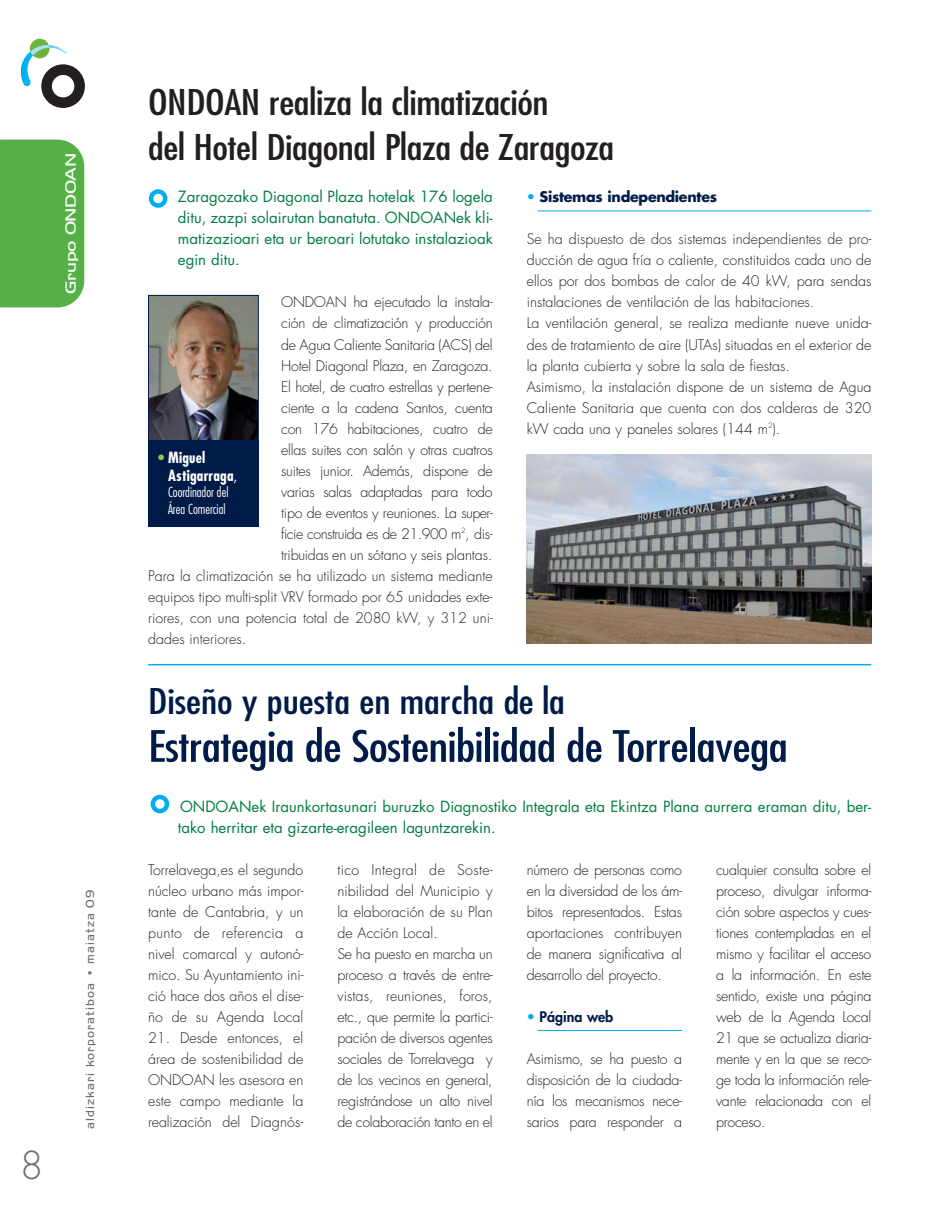
<style>
.page{position:relative;width:933px;height:1213px;background:#fff}
.page>*{position:absolute;margin:0;border:0;box-sizing:border-box;transform-origin:0 0}
.t1{font:condensed 42px "Futura Std";letter-spacing:-.01em;color:#001b48;scale:1.2 1}
.t2{font:300 37.5px "Futura Std";color:#6d6e70}
.t3{font:condensed 34.5px/45px "Futura Std";letter-spacing:-.01em;color:#231f20;scale:1.2 1}
.t4{font:condensed 34.5px "Futura Std";color:#001b48;scale:1.2 1}
.t5{font:15px/21px "Futura Std";color:#007d43;text-align:justify}
.t6{font:700 condensed 15px/18px "Futura Std";letter-spacing:.015em;color:#fff}
.t7{font:300 15px "Handel Got D";letter-spacing:-.015em;color:#fff;scale:1.3 1}
.t8{font:300 14.25px/21px "Futura Std";color:#231f20;text-align:justify}
.t9{font:300 14.25px/21px "Futura Std";letter-spacing:-.02em;color:#231f20}
.t10{font:300 14.25px "Futura Std";letter-spacing:-.035em;color:#231f20}
.t11{font:700 14.25px "Futura Std";letter-spacing:-.02em;color:#001b48}
.t12{font:800 14.25px "Futura Std";color:#001b48}
.t13{font:300 condensed 13.5px/16.2px "Futura Std";color:#fff}
.t14{font:300 12px "Handel Got D";letter-spacing:.09em;color:#6d6e70}
.s1{font-weight:300;color:#94c947}
.s2{font-weight:300}
.s3{font-weight:800;color:#00aeef}
.s4{color:#00aeef}
</style>
<div class="page">
<div style="left:30px;top:39px;width:19px;height:19px;background:#6db33f;border-radius:50%"></div>
<svg style="left:21px;top:42px;width:64px;height:66px"></svg>
<div style="left:0;top:139px;width:84px;height:168px;background:#55b145"></div>
<svg style="left:149px;top:189px;width:18px;height:19px"></svg>
<img style="left:526px;top:454px;width:345px;height:189px">
<hr style="left:537px;top:1030px;width:145px;height:1px;background:#00aeef">
<svg style="left:148px;top:792px;width:24px;height:24px"></svg>
<svg style="left:151px;top:794px;width:18px;height:19px"></svg>
<hr style="left:537px;top:211px;width:334px;height:1px;background:#00aeef">
<hr style="left:148px;top:664px;width:723px;height:1px;background:#00aeef">
<img style="left:150px;top:297px;width:107px;height:143px">
<div style="left:148px;top:295px;width:111px;height:147px;border:1px solid #001b48"></div>
<div style="left:148px;top:440px;width:111px;height:86px;background:#001b48"></div>
<p class="t7" style="left:62px;top:294px;width:110px;rotate:-90deg">Grupo ONDOAN</p>
<h2 class="t2" style="left:20px;top:1148px;width:25px">8</h2>
<p class="t14" style="left:83px;top:1128px;width:240px;rotate:-90deg">aldizkari korporatiboa • maiatza 09</p>
<h3 class="t3" style="left:148px;top:82px;width:390px">ONDOAN realiza la climatización<br>del Hotel Diagonal Plaza de Zaragoza</h3>
<p class="t5" style="left:178px;top:188px;width:316px">Zaragozako Diagonal Plaza hotelak 176 logela ditu, zazpi solairutan banatuta. ONDOANek kli&shy;matizazioari eta ur beroari lotutako instalazioak egin ditu.</p>
<p class="t9" style="left:281px;top:293px;width:213px">ONDOAN ha ejecutado la instala-</p>
<p class="t9" style="left:281px;top:314px;width:213px">ción de climatización y producción</p>
<p class="t9" style="left:281px;top:335px;width:213px">de Agua Caliente Sanitaria (ACS) del</p>
<p class="t9" style="left:281px;top:356px;width:213px">Hotel Diagonal Plaza, en Zaragoza.</p>
<p class="t9" style="left:281px;top:377px;width:213px">El hotel, de cuatro estrellas y pertene-</p>
<p class="t9" style="left:281px;top:398px;width:213px">ciente a la cadena Santos, cuenta</p>
<p class="t9" style="left:281px;top:419px;width:213px">con 176 habitaciones, cuatro de</p>
<p class="t9" style="left:281px;top:440px;width:213px">ellas suites con salón y otras cuatros</p>
<p class="t9" style="left:281px;top:461px;width:213px">suites junior. Además, dispone de</p>
<p class="t9" style="left:281px;top:482px;width:213px">varias salas adaptadas para todo</p>
<p class="t9" style="left:281px;top:503px;width:213px">tipo de eventos y reuniones. La super-</p>
<p class="t10" style="left:281px;top:527px;width:213px">ficie construida es de 21.900 m<sup>2</sup>, dis-</p>
<p class="t8" style="left:281px;top:545px;width:213px">tribuidas en un sótano y seis plantas.</p>
<p class="t8" style="left:148px;top:566px;width:346px">Para la climatización se ha utilizado un sistema mediante</p>
<p class="t8" style="left:148px;top:587px;width:346px">equipos tipo multi-split VRV formado por 65 unidades exte-</p>
<p class="t8" style="left:148px;top:608px;width:346px">riores, con una potencia total de 2080 kW, y 312 uni-</p>
<p class="t8" style="left:148px;top:629px;width:100px">dades interiores.</p>
<p class="t6" style="left:168px;top:448px;width:70px;text-indent:-10px"><span class="s1">•</span> Miguel<br>Astigarraga<span class="s2">,</span></p>
<p class="t13" style="left:168px;top:485px;width:62px">Coordinador del<br>Área Comercial</p>
<p class="t11" style="left:526px;top:190px;width:192px"><span class="s3">•</span> Sistemas independientes</p>
<p class="t8" style="left:526px;top:230px;width:346px;text-align:left">Se ha dispuesto de dos sistemas independientes de pro&shy;ducción de agua fría o caliente, constituidos cada uno de ellos por dos bombas de calor de 40 kW, para sendas instalaciones de ventilación de las habitaciones.<br>La ventilación general, se realiza mediante nueve unida&shy;des de tratamiento de aire (UTAs) situadas en el exterior de la planta cubierta y sobre la sala de fiestas.<br>Asimismo, la instalación dispone de un sistema de Agua Caliente Sanitaria que cuenta con dos calderas de 320 kW cada una y paneles solares (144 m<sup>2</sup>).</p>
<h3 class="t4" style="left:148px;top:685px;width:349px">Diseño y puesta en marcha de la</h3>
<h1 class="t1" style="left:148px;top:727px;width:534px">Estrategia de Sostenibilidad de Torrelavega</h1>
<p class="t5" style="left:178px;top:797px;width:695px">ONDOANek Iraunkortasunari buruzko Diagnostiko Integrala eta Ekintza Plana aurrera eraman ditu, ber&shy;tako herritar eta gizarte-eragileen laguntzarekin.</p>
<p class="t8" style="left:148px;top:860px;width:157px">Torrelavega,es el segundo núcleo urbano más impor&shy;tante de Cantabria, y un punto de referencia a nivel comarcal y autonó&shy;mico. Su Ayuntamiento ini&shy;ció hace dos años el dise&shy;ño de su Agenda Local</p>
<p class="t8" style="left:148px;top:1028px;width:157px">21. Desde entonces, el área de sostenibilidad de ONDOAN les asesora en este campo mediante la realización del Diagnós -</p>
<p class="t9" style="left:337px;top:860px;width:157px">tico Integral de Soste - nibilidad del Municipio y la elaboración de su Plan de Acción Local.<br>Se ha puesto en marcha un proceso a través de entre&shy;vistas, reuniones, foros, etc., que permite la partici&shy;pación de diversos agentes sociales de Torrelavega y de los vecinos en general, registrándose un alto nivel de colaboración tanto en el</p>
<p class="t8" style="left:526px;top:860px;width:157px">número de personas como en la diversidad de los ám - bitos representados. Estas aportaciones contribuyen de manera significativa al desarrollo del proyecto.</p>
<p class="t12" style="left:526px;top:1009px;width:88px"><span class="s4">•</span> Página web</p>
<p class="t8" style="left:526px;top:1049px;width:157px">Asimismo, se ha puesto a disposición de la ciudada&shy;nía los mecanismos nece&shy;sarios para responder a</p>
<p class="t8" style="left:716px;top:860px;width:157px">cualquier consulta sobre el proceso, divulgar informa&shy;ción sobre aspectos y cues&shy;tiones contempladas en el mismo y facilitar el acceso a la información. En este sentido, existe una página web de la Agenda Local 21 que se actualiza diaria&shy;mente y en la que se reco&shy;ge toda la información rele&shy;vante relacionada con el proceso.</p>
</div>
